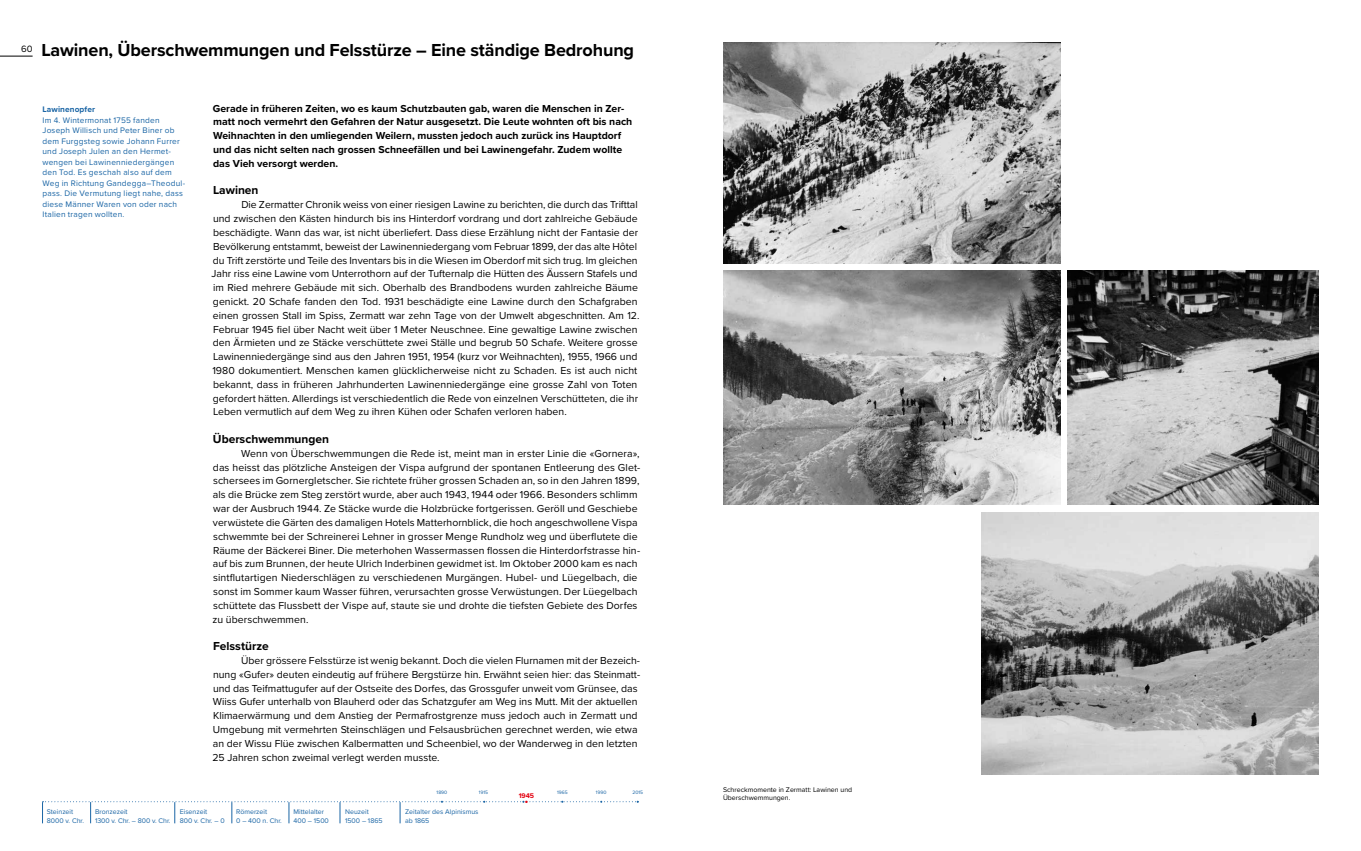
<style>
.page{position:relative;width:1361px;height:851px;background:#fff}
.page>*{position:absolute;margin:0;border:0;box-sizing:border-box;transform-origin:0 0}
.t1{font:700 18px "Proxima Nova";letter-spacing:-.01em;color:#000}
.t2{font:700 12px "Proxima Nova";color:#000}
.t3{font:10.5px/13.8px "Proxima Nova";color:#000}
.t4{font:700 10.5px/13.8px "Proxima Nova";color:#000}
.t5{font:9.5px "Proxima Nova";color:#000}
.t6{font:8.3px/10.5px "Proxima Nova";letter-spacing:.025em;color:#1a65a5}
.t7{font:700 8.3px "Proxima Nova";letter-spacing:.01em;color:#1a65a5}
.t8{font:7px "Proxima Nova";color:#1a65a5}
.t9{font:7px/8.5px "Proxima Nova";color:#000}
.t10{font:700 7px "Proxima Nova";color:#e3000f}
.t11{font:5px "Proxima Nova";color:#1a65a5}
.t12{font:4px "Proxima Nova";color:#e3000f}
</style>
<div class="page">
<hr style="left:0;top:56px;width:33px;height:1px;background:#000">
<svg style="left:42px;top:800px;width:597px;height:23px"></svg>
<img style="left:723px;top:42px;width:337px;height:221px">
<img style="left:723px;top:271px;width:337px;height:233px">
<img style="left:1067px;top:271px;width:251px;height:233px">
<img style="left:981px;top:512px;width:337px;height:262px">
<p class="t5" style="left:21px;top:42px;width:13px">60</p>
<h1 class="t1" style="left:41px;top:37px;width:594px">Lawinen, Überschwemmungen und Felsstürze – Eine ständige Bedrohung</h1>
<p class="t7" style="left:43px;top:103px;width:54px">Lawinenopfer</p>
<p class="t6" style="left:43px;top:114px;width:144px">Im 4. Wintermonat 1755 fanden<br>Joseph Willisch und Peter Biner ob dem Furggsteg sowie Johann Furrer und Joseph Julen an den Hermet&shy;wengen bei Lawinenniedergängen den Tod. Es geschah also auf dem<br>Weg in Richtung Gandegga–Theodul&shy;pass. Die Vermutung liegt nahe, dass diese Männer Waren von oder nach<br>Italien tragen wollten.</p>
<p class="t4" style="left:213px;top:101px;width:421px">Gerade in früheren Zeiten, wo es kaum Schutzbauten gab, waren die Menschen in Zer&shy;matt noch vermehrt den Gefahren der Natur ausgesetzt. Die Leute wohnten oft bis nach Weihnachten in den umliegenden Weilern, mussten jedoch auch zurück ins Hauptdorf und das nicht selten nach grossen Schneefällen und bei Lawinengefahr. Zudem wollte das Vieh versorgt werden.</p>
<p class="t2" style="left:213px;top:181px;width:47px">Lawinen</p>
<p class="t3" style="left:212px;top:197px;width:429px;text-indent:30px">Die Zermatter Chronik weiss von einer riesigen Lawine zu berichten, die durch das Trifttal und zwischen den Kästen hindurch bis ins Hinterdorf vordrang und dort zahlreiche Gebäude beschädigte. Wann das war, ist nicht überliefert. Dass diese Erzählung nicht der Fantasie der Bevölkerung entstammt, beweist der Lawinenniedergang vom Februar 1899, der das alte Hôtel du Trift zerstörte und Teile des Inventars bis in die Wiesen im Oberdorf mit sich trug. Im gleichen Jahr riss eine Lawine vom Unterrothorn auf der Tufternalp die Hütten des Äussern Stafels und im Ried mehrere Gebäude mit sich. Oberhalb des Brandbodens wurden zahlreiche Bäume genickt. 20 Schafe fanden den Tod. 1931 beschädigte eine Lawine durch den Schafgraben einen grossen Stall im Spiss, Zermatt war zehn Tage von der Umwelt abgeschnitten. Am 12.<br>Februar 1945 fiel über Nacht weit über 1 Meter Neuschnee. Eine gewaltige Lawine zwischen den Ärmieten und ze Stäcke verschüttete zwei Ställe und begrub 50 Schafe. Weitere grosse Lawinenniedergänge sind aus den Jahren 1951, 1954 (kurz vor Weihnachten), 1955, 1966 und 1980 dokumentiert. Menschen kamen glücklicherweise nicht zu Schaden. Es ist auch nicht bekannt, dass in früheren Jahrhunderten Lawinenniedergänge eine grosse Zahl von Toten gefordert hätten. Allerdings ist verschiedentlich die Rede von einzelnen Verschütteten, die ihr Leben vermutlich auf dem Weg zu ihren Kühen oder Schafen verloren haben.</p>
<p class="t2" style="left:213px;top:430px;width:118px">Überschwemmungen</p>
<p class="t3" style="left:213px;top:446px;width:429px;text-indent:29px">Wenn von Überschwemmungen die Rede ist, meint man in erster Linie die «Gornera», das heisst das plötzliche Ansteigen der Vispa aufgrund der spontanen Entleerung des Glet&shy;schersees im Gornergletscher. Sie richtete früher grossen Schaden an, so in den Jahren 1899, als die Brücke zem Steg zerstört wurde, aber auch 1943, 1944 oder 1966. Besonders schlimm war der Ausbruch 1944. Ze Stäcke wurde die Holzbrücke fortgerissen. Geröll und Geschiebe verwüstete die Gärten des damaligen Hotels Matterhornblick, die hoch angeschwollene Vispa schwemmte bei der Schreinerei Lehner in grosser Menge Rundholz weg und überflutete die Räume der Bäckerei Biner. Die meterhohen Wassermassen flossen die Hinterdorfstrasse hin&shy;auf bis zum Brunnen, der heute Ulrich Inderbinen gewidmet ist. Im Oktober 2000 kam es nach sintflutartigen Niederschlägen zu verschiedenen Murgängen. Hubel- und Lüegelbach, die sonst im Sommer kaum Wasser führen, verursachten grosse Verwüstungen. Der Lüegelbach schüttete das Flussbett der Vispe auf, staute sie und drohte die tiefsten Gebiete des Dorfes zu überschwemmen.</p>
<p class="t2" style="left:213px;top:637px;width:57px">Felsstürze</p>
<p class="t3" style="left:212px;top:653px;width:429px;text-indent:29px">Über grössere Felsstürze ist wenig bekannt. Doch die vielen Flurnamen mit der Bezeich&shy;nung «Gufer» deuten eindeutig auf frühere Bergstürze hin. Erwähnt seien hier: das Steinmatt&shy;und das Teifmattugufer auf der Ostseite des Dorfes, das Grossgufer unweit vom Grünsee, das Wiiss Gufer unterhalb von Blauherd oder das Schatzgufer am Weg ins Mutt. Mit der aktuellen Klimaerwärmung und dem Anstieg der Permafrostgrenze muss jedoch auch in Zermatt und Umgebung mit vermehrten Steinschlägen und Felsausbrüchen gerechnet werden, wie etwa an der Wissu Flüe zwischen Kalbermatten und Scheenbiel, wo der Wanderweg in den letzten 25 Jahren schon zweimal verlegt werden musste.</p>
<p class="t11" style="left:437px;top:788px;width:12px">1890</p>
<p class="t11" style="left:479px;top:788px;width:11px">1915</p>
<p class="t11" style="left:557px;top:788px;width:12px">1965</p>
<p class="t11" style="left:596px;top:788px;width:12px">1990</p>
<p class="t11" style="left:632px;top:788px;width:12px">2015</p>
<p class="t10" style="left:519px;top:790px;width:17px">1945</p>
<p class="t12" style="left:525px;top:798px;width:4px">●</p>
<p class="t8" style="left:47px;top:806px;width:28px">Steinzeit</p>
<p class="t8" style="left:95px;top:806px;width:34px">Bronzezeit</p>
<p class="t8" style="left:47px;top:815px;width:39px">8000 v. Chr.</p>
<p class="t8" style="left:95px;top:815px;width:77px">1300 v. Chr. – 800 v. Chr.</p>
<p class="t8" style="left:180px;top:815px;width:46px">800 v. Chr. – 0</p>
<p class="t8" style="left:180px;top:806px;width:29px">Eisenzeit</p>
<p class="t8" style="left:236px;top:806px;width:32px">Römerzeit</p>
<p class="t8" style="left:236px;top:815px;width:47px">0 – 400 n. Chr.</p>
<p class="t8" style="left:294px;top:806px;width:32px">Mittelalter</p>
<p class="t8" style="left:294px;top:815px;width:37px">400 – 1500</p>
<p class="t8" style="left:345px;top:806px;width:25px">Neuzeit</p>
<p class="t8" style="left:345px;top:815px;width:39px">1500 – 1865</p>
<p class="t8" style="left:405px;top:806px;width:75px">Zeitalter des Alpinismus</p>
<p class="t8" style="left:405px;top:815px;width:26px">ab 1865</p>
<p class="t9" style="left:723px;top:784px;width:131px">Schreckmomente in Zermatt: Lawinen und<br>Überschwemmungen.</p>
</div>
